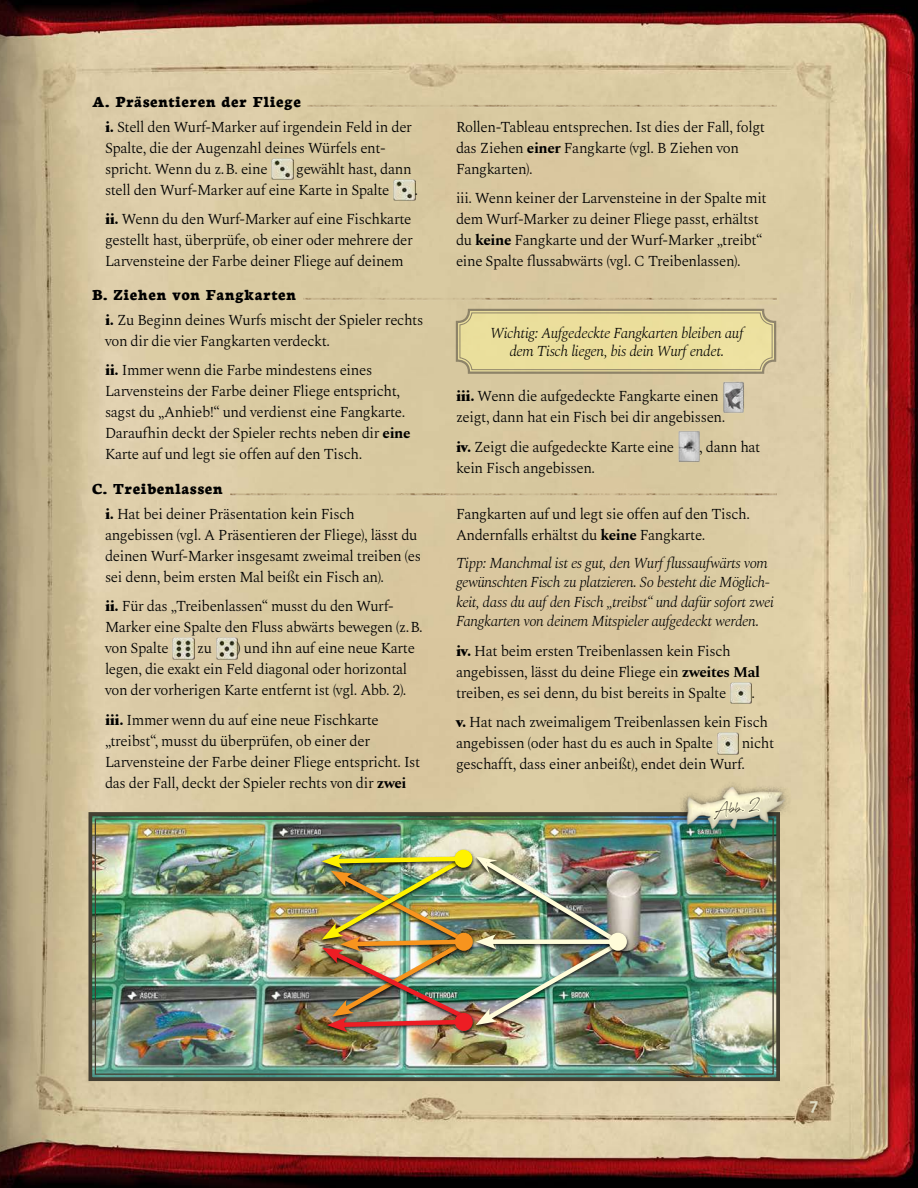
<style>
.page{position:relative;width:918px;height:1188px;background:#fff}
.page>*{position:absolute;margin:0;border:0;box-sizing:border-box;transform-origin:0 0}
.t1{font:700 19.5px "Alegreya Sans";color:#e0dcc4}
.t2{font:800 16.5px "Neuton";letter-spacing:.025em;color:#000}
.t3{font:300 15px/21px "Spectral";letter-spacing:-.025em;color:#000}
.t4{font:italic 300 15px/19.5px "Spectral";letter-spacing:-.025em;color:#000}
.t5{font:15px "Javacom";color:#443f32;scale:.7 1}
.s1{font-weight:800}
.s2{font-weight:700}
</style>
<div class="page">
<img style="left:0;top:0;width:918px;height:1188px">
<img style="left:172px;top:637px;width:22px;height:22px">
<img style="left:215px;top:637px;width:23px;height:22px">
<img style="left:729px;top:681px;width:23px;height:23px">
<img style="left:716px;top:732px;width:23px;height:22px">
<img style="left:722px;top:381px;width:22px;height:32px">
<img style="left:677px;top:430px;width:23px;height:32px">
<img style="left:271px;top:157px;width:22px;height:23px">
<img style="left:393px;top:178px;width:22px;height:23px">
<img style="left:87px;top:810px;width:695px;height:273px">
<div style="left:95px;top:818px;width:679px;height:257px;border:1px solid #443f32"></div>
<div style="left:472px;top:931px;width:158px;height:24px;background:#000;opacity:.75"></div>
<div style="left:324px;top:1011px;width:152px;height:26px;background:#000;opacity:.75"></div>
<div style="left:319px;top:848px;width:156px;height:25px;background:#000;opacity:.75"></div>
<img style="left:322px;top:851px;width:304px;height:181px">
<img style="left:308px;top:100px;width:468px;height:10px">
<img style="left:304px;top:293px;width:472px;height:10px">
<img style="left:230px;top:489px;width:546px;height:10px">
<svg style="left:455px;top:308px;width:322px;height:67px;background:#e1d498"></svg>
<div style="left:460px;top:313px;width:313px;height:57px;border:1px solid #443f32;border-radius:12px"></div>
<div style="left:679px;top:781px;width:113px;height:57px;background:#000;opacity:.75"></div>
<img style="left:682px;top:785px;width:108px;height:48px">
<img style="left:712px;top:778px;width:50px;height:78px">
<p class="t2" style="left:92px;top:93px;width:210px">A. Präsentieren der Fliege</p>
<p class="t3" style="left:105px;top:115px;width:309px"><span class="s1">i.</span> Stell den Wurf-Marker auf irgendein Feld in der<br>Spalte, die der Augenzahl deines Würfels ent&shy;spricht. Wenn du z. B. eine</p>
<p class="t3" style="left:105px;top:157px;width:308px;text-indent:191px">gewählt hast, dann stell den Wurf-Marker auf eine Karte in Spalte</p>
<p class="t3" style="left:415px;top:178px;width:5px">.</p>
<p class="t3" style="left:105px;top:208px;width:309px;text-align:justify"><span class="s1">ii.</span> Wenn du den Wurf-Marker auf eine Fischkarte gestellt hast, überprüfe, ob einer oder mehrere der Larvensteine der Farbe deiner Fliege auf deinem</p>
<p class="t2" style="left:92px;top:285px;width:205px">B. Ziehen von Fangkarten</p>
<p class="t3" style="left:105px;top:308px;width:320px"><span class="s1">i.</span> Zu Beginn deines Wurfs mischt der Spieler rechts von dir die vier Fangkarten verdeckt.</p>
<p class="t3" style="left:105px;top:359px;width:307px"><span class="s1">ii.</span> Immer wenn die Farbe mindestens eines Larvensteins der Farbe deiner Fliege entspricht, sagst du „Anhieb!“ und verdienst eine Fangkarte.<br>Daraufhin deckt der Spieler rechts neben dir <span class="s2">eine </span>Karte auf und legt sie offen auf den Tisch.</p>
<p class="t2" style="left:92px;top:480px;width:132px">C. Treibenlassen</p>
<p class="t3" style="left:105px;top:502px;width:318px"><span class="s1">i.</span> Hat bei deiner Präsentation kein Fisch angebissen (vgl. A Präsentieren der Fliege), lässt du deinen Wurf-Marker insgesamt zweimal treiben (es sei denn, beim ersten Mal beißt ein Fisch an).</p>
<p class="t3" style="left:105px;top:595px;width:319px"><span class="s1">ii.</span> Für das „Treibenlassen“ musst du den Wurf-<br>Marker eine Spalte den Fluss abwärts bewegen (z. B. von Spalte</p>
<p class="t3" style="left:105px;top:637px;width:311px;text-indent:132px">) und ihn auf eine neue Karte legen, die exakt ein Feld diagonal oder horizontal von der vorherigen Karte entfernt ist (vgl. Abb. 2).</p>
<p class="t3" style="left:105px;top:708px;width:317px"><span class="s1">iii.</span> Immer wenn du auf eine neue Fischkarte „treibst“, musst du überprüfen, ob einer der Larvensteine der Farbe deiner Fliege entspricht. Ist das der Fall, deckt der Spieler rechts von dir <span class="s2">zwei</span></p>
<p class="t3" style="left:197px;top:637px;width:16px">zu</p>
<p class="t3" style="left:456px;top:115px;width:311px">Rollen-Tableau entsprechen. Ist dies der Fall, folgt das Ziehen <span class="s2">einer</span> Fangkarte (vgl. B Ziehen von<br>Fangkarten).</p>
<p class="t3" style="left:456px;top:187px;width:312px">iii. Wenn keiner der Larvensteine in der Spalte mit dem Wurf-Marker zu deiner Fliege passt, erhältst du <span class="s2">keine</span> Fangkarte und der Wurf-Marker „treibt“ eine Spalte flussabwärts (vgl. C Treibenlassen).</p>
<p class="t4" style="left:490px;top:323px;width:255px;line-height:18px;text-align:center">Wichtig: Aufgedeckte Fangkarten bleiben auf dem Tisch liegen, bis dein Wurf endet.</p>
<p class="t3" style="left:456px;top:385px;width:271px"><span class="s1">iii.</span> Wenn die aufgedeckte Fangkarte einen zeigt, dann hat ein Fisch bei dir angebissen.</p>
<p class="t3" style="left:456px;top:435px;width:220px"><span class="s1">iv.</span> Zeigt die aufgedeckte Karte eine</p>
<p class="t3" style="left:699px;top:435px;width:63px">, dann hat</p>
<p class="t3" style="left:456px;top:456px;width:141px">kein Fisch angebissen.</p>
<p class="t3" style="left:456px;top:502px;width:295px">Fangkarten auf und legt sie offen auf den Tisch.<br>Andernfalls erhältst du <span class="s2">keine</span> Fangkarte.</p>
<p class="t4" style="left:456px;top:552px;width:319px">Tipp: Manchmal ist es gut, den Wurf flussaufwärts vom gewünschten Fisch zu platzieren. So besteht die Möglich-- keit, dass du auf den Fisch „treibst“ und dafür sofort zwei Fangkarten von deinem Mitspieler aufgedeckt werden.</p>
<p class="t3" style="left:456px;top:639px;width:305px"><span class="s1">iv.</span> Hat beim ersten Treibenlassen kein Fisch angebissen, lässt du deine Fliege ein <span class="s2">zweites Mal </span>treiben, es sei denn, du bist bereits in Spalte</p>
<p class="t3" style="left:456px;top:677px;width:314px;line-height:29.5px;text-indent:295px">. <span class="s1">v.</span> Hat nach zweimaligem Treibenlassen kein Fisch</p>
<p class="t3" style="left:456px;top:732px;width:259px">angebissen (oder hast du es auch in Spalte</p>
<p class="t3" style="left:456px;top:732px;width:320px;text-indent:286px">nicht geschafft, dass einer anbeißt), endet dein Wurf.</p>
<p class="t5" style="left:713px;top:800px;width:67px;rotate:-6deg">Abb. 2</p>
<h1 class="t1" style="left:810px;top:1091px;width:10px">7</h1>
</div>
